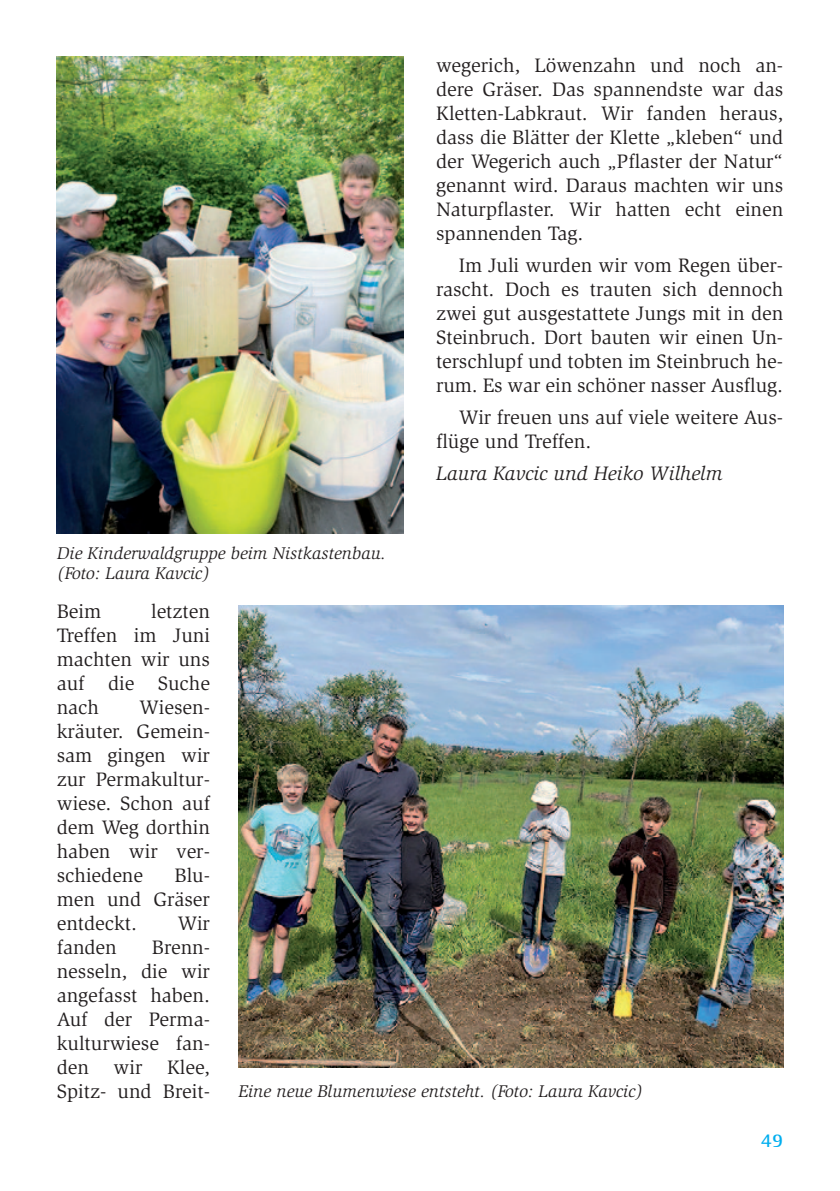
<style>
.page{position:relative;width:840px;height:1191px;background:#fff}
.page>*{position:absolute;margin:0;border:0;box-sizing:border-box;transform-origin:0 0}
.t1{font:20px/24px "Slimbach LT";color:#231f20;text-align:justify}
.t2{font:italic 20px "Slimbach LT";color:#231f20}
.t3{font:700 20px "Rotis Semi Serif";color:#00aeef}
.t4{font:italic 17.4px/19.6px "Slimbach LT";color:#231f20}
</style>
<div class="page">
<img style="left:57px;top:57px;width:347px;height:476px">
<img style="left:238px;top:605px;width:544px;height:462px">
<p class="t4" style="left:57px;top:543px;width:330px">Die Kinderwaldgruppe beim Nistkastenbau. (Foto: Laura Kavcic)</p>
<p class="t1" style="left:57px;top:599px;width:155px;text-indent:94px">letzten Treffen im Juni machten wir uns auf die Suche nach</p>
<p class="t1" style="left:57px;top:599px;width:46px">Beim</p>
<p class="t1" style="left:57px;top:695px;width:155px;text-indent:82px">Wiesen&shy;kräuter. Gemein&shy;sam gingen wir zur Permakultur&shy;wiese. Schon auf dem Weg dorthin haben wir ver&shy;schiedene</p>
<p class="t1" style="left:57px;top:863px;width:155px;text-indent:118px">Blu&shy;men und Gräser entdeckt.</p>
<p class="t1" style="left:177px;top:911px;width:34px">Wir</p>
<p class="t1" style="left:436px;top:53px;width:348px">wegerich, Löwenzahn und noch an&shy;dere Gräser. Das spannendste war das Kletten-Labkraut. Wir fanden heraus, dass die Blätter der Klette „kleben“ und der Wegerich auch „Pflaster der Natur“ genannt wird. Daraus machten wir uns Naturpflaster. Wir hatten echt einen spannenden Tag.</p>
<p class="t1" style="left:436px;top:253px;width:348px;text-indent:23px">Im Juli wurden wir vom Regen über&shy;rascht. Doch es trauten sich dennoch zwei gut ausgestattete Jungs mit in den Steinbruch. Dort bauten wir einen Un&shy;terschlupf und tobten im Steinbruch he&shy;rum. Es war ein schöner nasser Ausflug.</p>
<p class="t1" style="left:436px;top:405px;width:348px;text-indent:23px">Wir freuen uns auf viele weitere Aus&shy;flüge und Treffen.</p>
<p class="t2" style="left:436px;top:462px;width:288px">Laura Kavcic und Heiko Wilhelm</p>
<p class="t1" style="left:57px;top:935px;width:61px">fanden</p>
<p class="t1" style="left:57px;top:935px;width:155px;text-indent:95px">Brenn&shy;nesseln, die wir angefasst haben.<br>Auf der Perma&shy;kulturwiese fan&shy;den wir Klee, Spitz- und Breit-</p>
<p class="t4" style="left:238px;top:1081px;width:406px">Eine neue Blumenwiese entsteht. (Foto: Laura Kavcic)</p>
<p class="t3" style="left:760px;top:1128px;width:24px">49</p>
</div>
